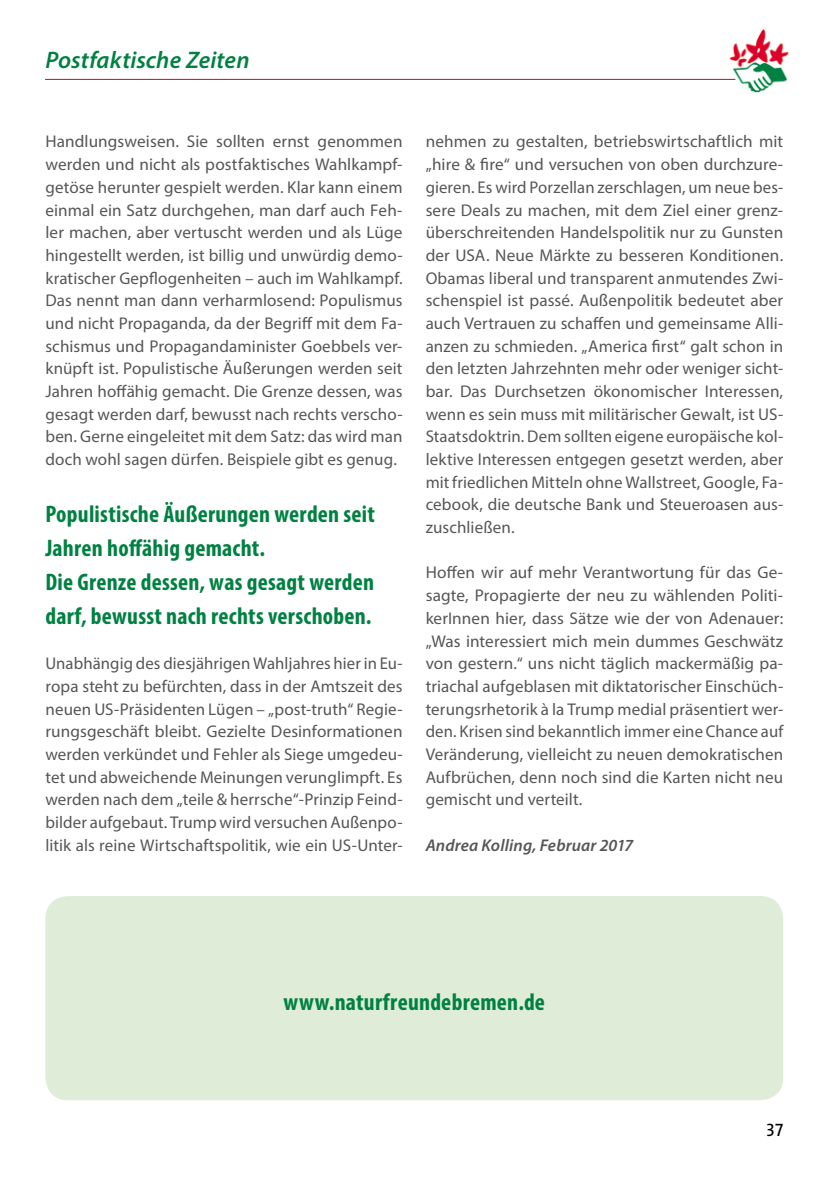
<style>
.page{position:relative;width:840px;height:1191px;background:#fff}
.page>*{position:absolute;margin:0;border:0;box-sizing:border-box;transform-origin:0 0}
.t1{font:700 condensed 24px/34px "Myriad Pro";letter-spacing:.01em;color:#008142}
.t2{font:italic 600 24px "Myriad Pro";letter-spacing:.005em;color:#008142}
.t3{font:18px "The Sans Regular Caps";color:#000}
.t4{font:17px/22.6px "Myriad Pro";letter-spacing:.005em;color:#565655;text-align:justify}
.t5{font:italic 600 17px "Myriad Pro";letter-spacing:.01em;color:#565655}
</style>
<div class="page">
<hr style="left:45px;top:79px;width:689px;height:1px;background:#dd002c">
<div style="left:45px;top:896px;width:737px;height:204px;background:#dfecd8;border-radius:23px"></div>
<img style="left:726px;top:30px;width:63px;height:63px">
<h1 class="t2" style="left:45px;top:45px;width:205px">Postfaktische Zeiten</h1>
<p class="t4" style="left:45px;top:130px;width:358px">Handlungsweisen. Sie sollten ernst genommen werden und nicht als postfaktisches Wahlkampf&shy;getöse herunter gespielt werden. Klar kann einem einmal ein Satz durchgehen, man darf auch Feh&shy;ler machen, aber vertuscht werden und als Lüge hingestellt werden, ist billig und unwürdig demo&shy;kratischer Gepflogenheiten – auch im Wahlkampf.<br>Das nennt man dann verharmlosend: Populismus und nicht Propaganda, da der Begriff mit dem Fa&shy;schismus und Propagandaminister Goebbels ver&shy;knüpft ist. Populistische Äußerungen werden seit Jahren hoffähig gemacht. Die Grenze dessen, was gesagt werden darf, bewusst nach rechts verscho&shy;ben. Gerne eingeleitet mit dem Satz: das wird man doch wohl sagen dürfen. Beispiele gibt es genug.</p>
<h1 class="t1" style="left:45px;top:496px;width:331px">Populistische Äußerungen werden seit Jahren hoffähig gemacht.<br>Die Grenze dessen, was gesagt werden darf, bewusst nach rechts verschoben.</h1>
<p class="t4" style="left:45px;top:652px;width:358px">Unabhängig des diesjährigen Wahljahres hier in Eu&shy;ropa steht zu befürchten, dass in der Amtszeit des neuen US-Präsidenten Lügen – „post-truth“ Regie&shy;rungsgeschäft bleibt. Gezielte Desinformationen werden verkündet und Fehler als Siege umgedeu&shy;tet und abweichende Meinungen verunglimpft. Es werden nach dem „teile &amp; herrsche“-Prinzip Feind&shy;bilder aufgebaut. Trump wird versuchen Außenpo&shy;litik als reine Wirtschaftspolitik, wie ein US-Unter-</p>
<p class="t4" style="left:425px;top:130px;width:359px">nehmen zu gestalten, betriebswirtschaftlich mit „hire &amp; fire“ und versuchen von oben durchzure&shy;gieren. Es wird Porzellan zerschlagen, um neue bes&shy;sere Deals zu machen, mit dem Ziel einer grenz&shy;überschreitenden Handelspolitik nur zu Gunsten der USA. Neue Märkte zu besseren Konditionen.<br>Obamas liberal und transparent anmutendes Zwi&shy;schenspiel ist passé. Außenpolitik bedeutet aber auch Vertrauen zu schaffen und gemeinsame Alli&shy;anzen zu schmieden. „America first“ galt schon in den letzten Jahrzehnten mehr oder weniger sicht&shy;bar. Das Durchsetzen ökonomischer Interessen, wenn es sein muss mit militärischer Gewalt, ist US-Staatsdoktrin. Dem sollten eigene europäische kol&shy;lektive Interessen entgegen gesetzt werden, aber mit friedlichen Mitteln ohne Wallstreet, Google, Fa&shy;cebook, die deutsche Bank und Steueroasen aus&shy;zuschließen.</p>
<p class="t4" style="left:425px;top:561px;width:359px">Hoffen wir auf mehr Verantwortung für das Ge&shy;sagte, Propagierte der neu zu wählenden Politi&shy;kerInnen hier, dass Sätze wie der von Adenauer: „Was interessiert mich mein dummes Geschwätz von gestern.“ uns nicht täglich mackermäßig pa&shy;triachal aufgeblasen mit diktatorischer Einschüch&shy;terungsrhetorik à la Trump medial präsentiert wer&shy;den. Krisen sind bekanntlich immer eine Chance auf Veränderung, vielleicht zu neuen demokratischen Aufbrüchen, denn noch sind die Karten nicht neu gemischt und verteilt.</p>
<p class="t5" style="left:425px;top:834px;width:209px">Andrea Kolling, Februar 2017</p>
<h1 class="t1" style="left:283px;top:984px;width:263px">www.naturfreundebremen.de</h1>
<p class="t3" style="left:765px;top:1120px;width:19px">37</p>
</div>
